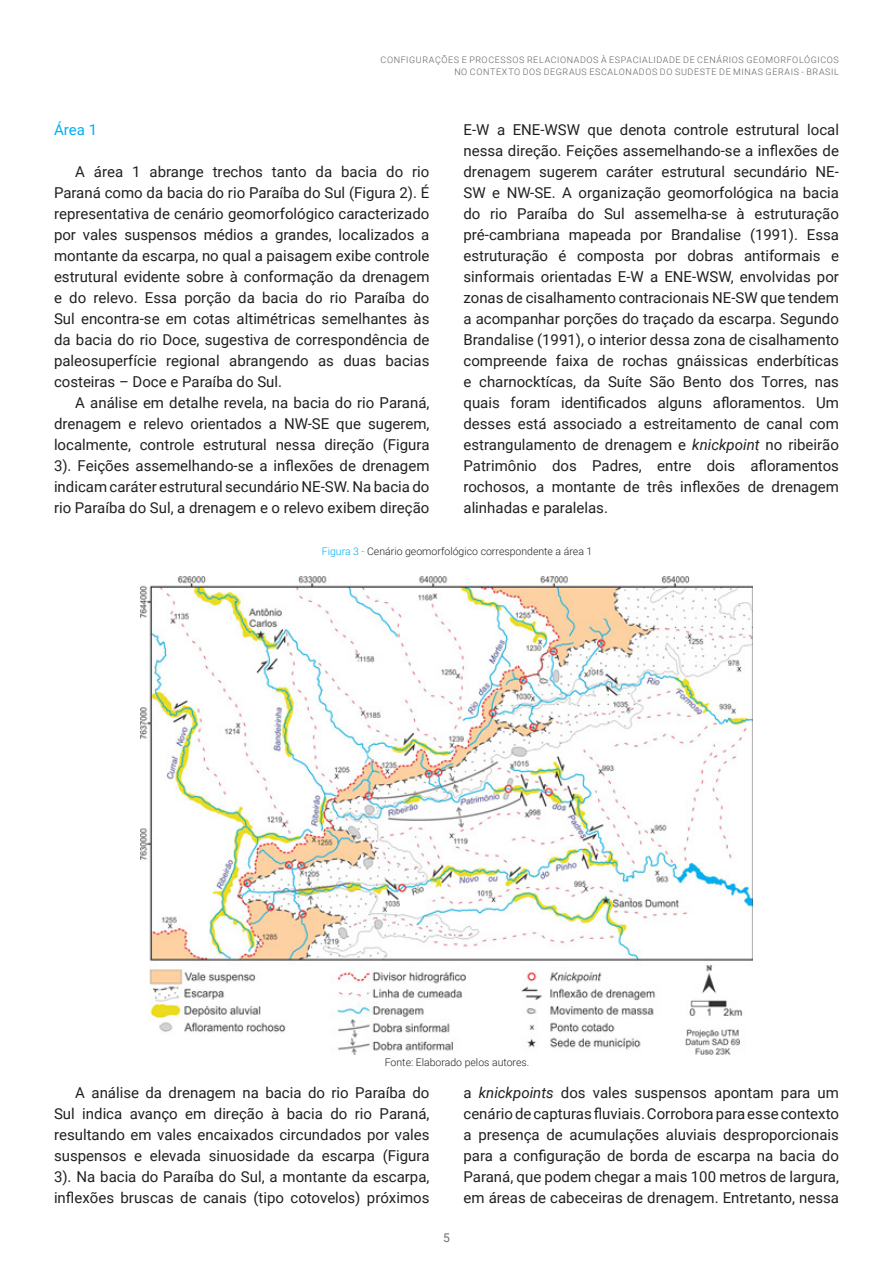
<style>
.page{position:relative;width:893px;height:1263px;background:#fff}
.page>*{position:absolute;margin:0;border:0;box-sizing:border-box;transform-origin:0 0}
.t1{font:15px/21px "Roboto";color:#231f20;text-align:justify}
.t2{font:15px "Roboto";color:#00aeef}
.t3{font:12px "Roboto";color:#6c6d70}
.Gradiva{font:300 10.5px "Roboto";color:#231f20}
.t4{font:300 9px/12px "Roboto";letter-spacing:.065em;color:#5f5f62;text-align:right}
.s1{font-style:italic}
.s2{color:#00aeef}
</style>
<div class="page">
<img style="left:141px;top:577px;width:612px;height:477px">
<p class="t4" style="left:381px;top:54px;width:460px">CONFIGURAÇÕES E PROCESSOS RELACIONADOS À ESPACIALIDADE DE CENÁRIOS GEOMORFOLÓGICOS<br>NO CONTEXTO DOS DEGRAUS ESCALONADOS DO SUDESTE DE MINAS GERAIS - BRASIL</p>
<p class="t2" style="left:54px;top:119px;width:45px">Área 1</p>
<p class="t1" style="left:54px;top:160px;width:377px;text-indent:21px">A área 1 abrange trechos tanto da bacia do rio Paraná como da bacia do rio Paraíba do Sul (Figura 2). É representativa de cenário geomorfológico caracterizado por vales suspensos médios a grandes, localizados a montante da escarpa, no qual a paisagem exibe controle estrutural evidente sobre à conformação da drenagem e do relevo. Essa porção da bacia do rio Paraíba do Sul encontra-se em cotas altimétricas semelhantes às da bacia do rio Doce, sugestiva de correspondência de paleosuperfície regional abrangendo as duas bacias costeiras – Doce e Paraíba do Sul.</p>
<p class="t1" style="left:54px;top:391px;width:377px;text-indent:21px">A análise em detalhe revela, na bacia do rio Paraná, drenagem e relevo orientados a NW-SE que sugerem, localmente, controle estrutural nessa direção (Figura 3). Feições assemelhando-se a inflexões de drenagem indicam caráter estrutural secundário NE-SW. Na bacia do rio Paraíba do Sul, a drenagem e o relevo exibem direção</p>
<p class="t1" style="left:463px;top:118px;width:377px">E-W a ENE-WSW que denota controle estrutural local nessa direção. Feições assemelhando-se a inflexões de drenagem sugerem caráter estrutural secundário NE-SW e NW-SE. A organização geomorfológica na bacia do rio Paraíba do Sul assemelha-se à estruturação pré-cambriana mapeada por Brandalise (1991). Essa estruturação é composta por dobras antiformais e sinformais orientadas E-W a ENE-WSW, envolvidas por zonas de cisalhamento contracionais NE-SW que tendem a acompanhar porções do traçado da escarpa. Segundo Brandalise (1991), o interior dessa zona de cisalhamento compreende faixa de rochas gnáissicas enderbíticas e charnocktícas, da Suíte São Bento dos Torres, nas quais foram identificados alguns afloramentos. Um desses está associado a estreitamento de canal com estrangulamento de drenagem e <span class="s1">knickpoint</span> no ribeirão Patrimônio dos Padres, entre dois afloramentos rochosos, a montante de três inflexões de drenagem alinhadas e paralelas.</p>
<p class="Gradiva" style="left:322px;top:544px;width:272px"><span class="s2">Figura 3 -</span> Cenário geomorfológico correspondente a área 1</p>
<p class="Gradiva" style="left:385px;top:1054px;width:146px">Fonte: Elaborado pelos autores.</p>
<p class="t1" style="left:54px;top:1081px;width:377px;text-indent:21px">A análise da drenagem na bacia do rio Paraíba do Sul indica avanço em direção à bacia do rio Paraná, resultando em vales encaixados circundados por vales suspensos e elevada sinuosidade da escarpa (Figura 3). Na bacia do Paraíba do Sul, a montante da escarpa, inflexões bruscas de canais (tipo cotovelos) próximos</p>
<p class="t1" style="left:463px;top:1081px;width:377px">a <span class="s1">knickpoints</span> dos vales suspensos apontam para um cenário de capturas fluviais. Corrobora para esse contexto a presença de acumulações aluviais desproporcionais para a configuração de borda de escarpa na bacia do Paraná, que podem chegar a mais 100 metros de largura, em áreas de cabeceiras de drenagem. Entretanto, nessa</p>
<p class="t3" style="left:443px;top:1229px;width:8px">5</p>
</div>
